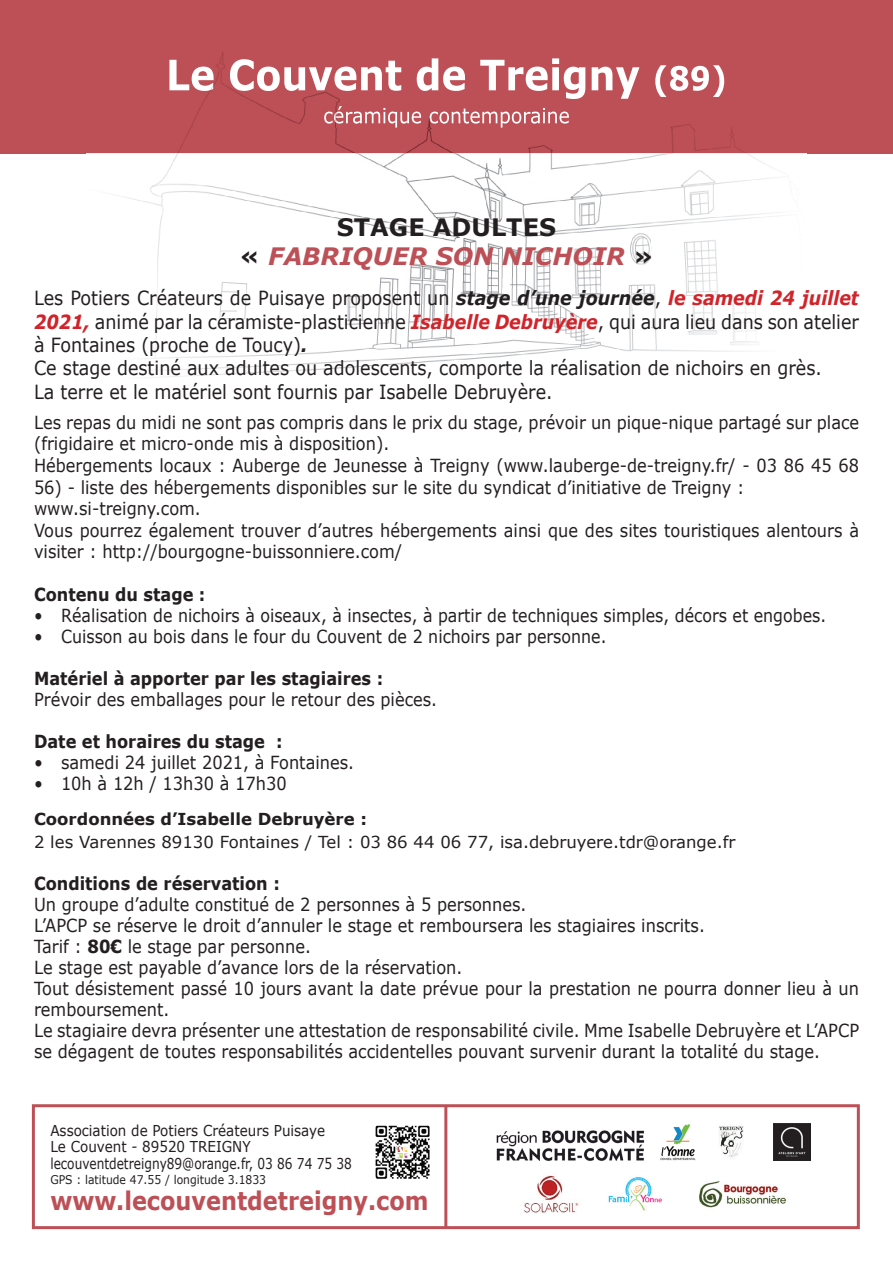
<style>
.page{position:relative;width:893px;height:1263px;background:#fff}
.page>*{position:absolute;margin:0;border:0;box-sizing:border-box;transform-origin:0 0}
.t1{font:700 25.5px "Verdana";color:#bc5056;scale:.88 1}
.t2{font:italic 700 24px/28.8px "Verdana";color:#bc5056;text-align:center}
.t3{font:19.5px/23.4px "Verdana";color:#231f20;scale:.9 1}
.t4{font:18px/21px "Verdana";color:#231f20;scale:.9 1}
.t5{font:18px "Verdana";color:#231f20;scale:.88 1}
.t6{font:700 18px "Verdana";color:#231f20;scale:.9 1}
.t7{font:16.5px "Verdana";color:#231f20}
.t8{font:700 16.5px "Verdana";color:#231f20}
.t9{font:15px/16.5px "Verdana";color:#231f20;scale:.9 1}
.t10{font:12px "Verdana";color:#231f20;scale:.9 1}
.s1{font-style:normal;color:#231f20}
.s2{font-weight:700;font-style:italic}
.s3{font-weight:700;font-style:italic;color:#d1232a}
.s4{font-weight:700}
</style>
<div class="page">
<div style="left:0;top:0;width:893px;height:153px;background:#bc5056"></div>
<img style="left:87px;top:52px;width:719px;height:325px">
<img style="left:169px;top:58px;width:470px;height:41px">
<img style="left:655px;top:65px;width:69px;height:32px">
<img style="left:324px;top:106px;width:245px;height:22px">
<img style="left:375px;top:1125px;width:55px;height:54px">
<hr style="left:444px;top:1107px;width:3px;height:121px;background:#bc5056">
<img style="left:496px;top:1130px;width:149px;height:31px">
<img style="left:660px;top:1124px;width:36px;height:37px">
<img style="left:719px;top:1126px;width:24px;height:32px">
<img style="left:524px;top:1175px;width:55px;height:38px">
<img style="left:608px;top:1195px;width:7px;height:8px">
<img style="left:636px;top:1177px;width:26px;height:34px">
<img style="left:699px;top:1187px;width:3px;height:17px">
<img style="left:742px;top:1186px;width:45px;height:18px">
<img style="left:774px;top:1123px;width:37px;height:37px">
<div style="left:32px;top:1104px;width:828px;height:125px;border:3px solid #bc5056"></div>
<h2 class="t2" style="left:239px;top:212px;width:416px"><span class="s1">STAGE ADULTES<br>«</span> FABRIQUER SON NICHOIR <span class="s1">»</span></h2>
<p class="t3" style="left:34px;top:286px;width:918px">Les Potiers Créateurs de Puisaye proposent un <span class="s2">stage d’une journée</span>, <span class="s3">le samedi 24 juillet 2021,</span> animé par la céramiste-plasticienne <span class="s3">Isabelle Debruyère</span>, qui aura lieu dans son atelier à Fontaines (proche de Toucy)<span class="s2">.<br></span>Ce stage destiné aux adultes ou adolescents, comporte la réalisation de nichoirs en grès.<br>La terre et le matériel sont fournis par Isabelle Debruyère.</p>
<p class="t4" style="left:34px;top:411px;width:918px;line-height:21.6px">Les repas du midi ne sont pas compris dans le prix du stage, prévoir un pique-nique partagé sur place (frigidaire et micro-onde mis à disposition).<br>Hébergements locaux : Auberge de Jeunesse à Treigny (www.lauberge-de-treigny.fr/ - 03 86 45 68</p>
<p class="t4" style="left:34px;top:476px;width:918px;line-height:21.6px">56) - liste des hébergements disponibles sur le site du syndicat d’initiative de Treigny : www.si-treigny.com.<br>Vous pourrez également trouver d’autres hébergements ainsi que des sites touristiques alentours à visiter : http://bourgogne-buissonniere.com/</p>
<p class="t6" style="left:34px;top:581px;width:192px">Contenu du stage :</p>
<p class="t5" style="left:34px;top:603px;width:902px">• Réalisation de nichoirs à oiseaux, à insectes, à partir de techniques simples, décors et engobes.</p>
<p class="t5" style="left:34px;top:624px;width:652px">• Cuisson au bois dans le four du Couvent de 2 nichoirs par personne.</p>
<p class="t6" style="left:34px;top:666px;width:389px">Matériel à apporter par les stagiaires :</p>
<p class="t4" style="left:34px;top:689px;width:449px">Prévoir des emballages pour le retour des pièces.</p>
<p class="t6" style="left:34px;top:729px;width:278px">Date et horaires du stage :</p>
<p class="t4" style="left:34px;top:752px;width:357px">• samedi 24 juillet 2021, à Fontaines.</p>
<p class="t4" style="left:34px;top:773px;width:282px">• 10h à 12h / 13h30 à 17h30</p>
<p class="t8" style="left:34px;top:808px;width:334px">Coordonnées d’Isabelle Debruyère :</p>
<p class="t7" style="left:34px;top:830px;width:703px">2 les Varennes 89130 Fontaines / Tel : 03 86 44 06 77, isa.debruyere.tdr@orange.fr</p>
<p class="t6" style="left:34px;top:870px;width:275px">Conditions de réservation :</p>
<p class="t4" style="left:34px;top:893px;width:918px">Un groupe d’adulte constitué de 2 personnes à 5 personnes.<br>L’APCP se réserve le droit d’annuler le stage et remboursera les stagiaires inscrits.<br>Tarif : <span class="s4">80€</span> le stage par personne.<br>Le stage est payable d’avance lors de la réservation.<br>Tout désistement passé 10 jours avant la date prévue pour la prestation ne pourra donner lieu à un remboursement.<br>Le stagiaire devra présenter une attestation de responsabilité civile. Mme Isabelle Debruyère et L’APCP se dégagent de toutes responsabilités accidentelles pouvant survenir durant la totalité du stage.</p>
<p class="t9" style="left:50px;top:1122px;width:336px">Association de Potiers Créateurs Puisaye<br>Le Couvent - 89520 TREIGNY lecouventdetreigny89@orange.fr, 03 86 74 75 38</p>
<p class="t10" style="left:50px;top:1171px;width:241px">GPS : latitude 47.55 / longitude 3.1833</p>
<h1 class="t1" style="left:50px;top:1183px;width:431px">www.lecouventdetreigny.com</h1>
</div>
